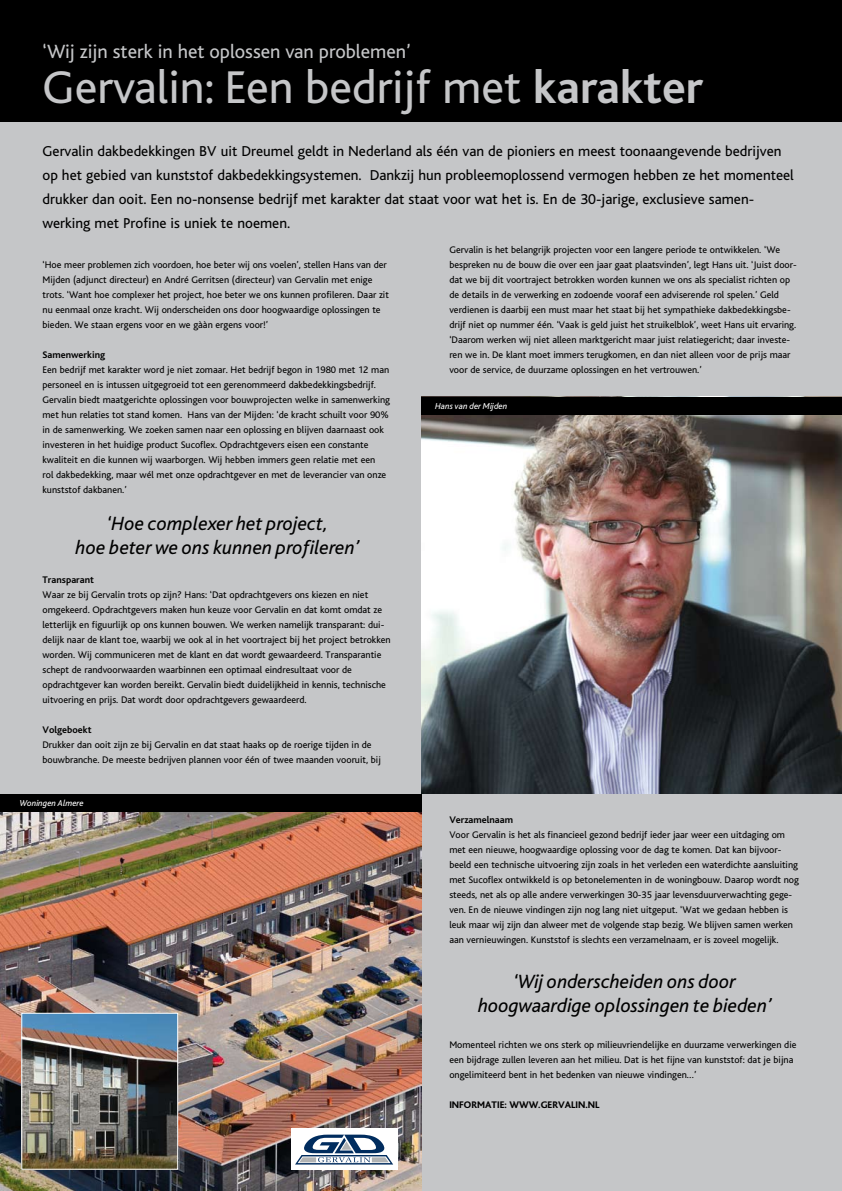
<style>
.page{position:relative;width:842px;height:1191px;background:#fff}
.page>*{position:absolute;margin:0;border:0;box-sizing:border-box;transform-origin:0 0}
.t1{font:48px "Bliss";color:#c5c6c8}
.t2{font:italic 20px/24px "Bliss";color:#000;text-align:center}
.t3{font:20px "Bliss";color:#c5c6c8}
.t4{font:15px/24px "Bliss";color:#000}
.t5{font:10px/15px "Bliss";color:#000}
.t6{font:700 10px "Bliss";color:#000}
.t7{font:800 10px "Bliss";color:#000}
.t8{font:italic 9px "Bliss";color:#fff}
.s1{font-weight:700}
</style>
<div class="page">
<div style="left:0;top:43px;width:842px;height:1148px;background:#c5c6c8"></div>
<img style="left:421px;top:414px;width:421px;height:380px">
<img style="left:0;top:811px;width:421px;height:380px">
<div style="left:0;top:794px;width:421px;height:17px;background:#000"></div>
<div style="left:421px;top:397px;width:421px;height:17px;background:#000"></div>
<img style="left:23px;top:1014px;width:153px;height:153px">
<div style="left:21px;top:1012px;width:157px;height:157px;border:1px solid #fff"></div>
<div style="left:0;top:0;width:842px;height:122px;background:#000"></div>
<div style="left:291px;top:1127px;width:106px;height:42px;background:#fff"></div>
<svg style="left:295px;top:1134px;width:98px;height:30px"></svg>
<h2 class="t3" style="left:43px;top:41px;width:370px">‘Wij zijn sterk in het oplossen van problemen’</h2>
<h1 class="t1" style="left:43px;top:62px;width:662px">Gervalin: Een bedrijf met <span class="s1">karakter</span></h1>
<p class="t4" style="left:43px;top:139px;width:753px">Gervalin dakbedekkingen BV uit Dreumel geldt in Nederland als één van de pioniers en meest toonaangevende bedrijven op het gebied van kunststof dakbedekkingsystemen. Dankzij hun probleemoplossend vermogen hebben ze het momenteel drukker dan ooit. Een no-nonsense bedrijf met karakter dat staat voor wat het is. En de 30-jarige, exclusieve samen&shy;werking met Profine is uniek te noemen.</p>
<p class="t5" style="left:43px;top:257px;width:348px">‘Hoe meer problemen zich voordoen, hoe beter wij ons voelen’, stellen Hans van der Mijden (adjunct directeur) en André Gerritsen (directeur) van Gervalin met enige trots. ‘Want hoe complexer het project, hoe beter we ons kunnen profileren. Daar zit nu eenmaal onze kracht. Wij onderscheiden ons door hoogwaardige oplossingen te bieden. We staan ergens voor en we gààn ergens voor!’</p>
<p class="t6" style="left:43px;top:349px;width:64px">Samenwerking</p>
<p class="t5" style="left:43px;top:362px;width:349px">Een bedrijf met karakter word je niet zomaar. Het bedrijf begon in 1980 met 12 man personeel en is intussen uitgegroeid tot een gerenommeerd dakbedekkingsbedrijf.<br>Gervalin biedt maatgerichte oplossingen voor bouwprojecten welke in samenwerking met hun relaties tot stand komen. Hans van der Mijden: ‘de kracht schuilt voor 90% in de samenwerking. We zoeken samen naar een oplossing en blijven daarnaast ook investeren in het huidige product Sucoflex. Opdrachtgevers eisen een constante kwaliteit en die kunnen wij waarborgen. Wij hebben immers geen relatie met een<br>rol dakbedekking, maar wél met onze opdrachtgever en met de leverancier van onze kunststof dakbanen.’</p>
<h2 class="t2" style="left:76px;top:511px;width:285px">‘Hoe complexer het project,<br>hoe beter we ons kunnen profileren’</h2>
<p class="t6" style="left:43px;top:574px;width:53px">Transparant</p>
<p class="t5" style="left:43px;top:587px;width:350px">Waar ze bij Gervalin trots op zijn? Hans: ‘Dat opdrachtgevers ons kiezen en niet omgekeerd. Opdrachtgevers maken hun keuze voor Gervalin en dat komt omdat ze letterlijk en figuurlijk op ons kunnen bouwen. We werken namelijk transparant: dui&shy;delijk naar de klant toe, waarbij we ook al in het voortraject bij het project betrokken worden. Wij communiceren met de klant en dat wordt gewaardeerd. Transparantie schept de randvoorwaarden waarbinnen een optimaal eindresultaat voor de opdrachtgever kan worden bereikt. Gervalin biedt duidelijkheid in kennis, technische uitvoering en prijs. Dat wordt door opdrachtgevers gewaardeerd.</p>
<p class="t6" style="left:43px;top:724px;width:51px">Volgeboekt</p>
<p class="t5" style="left:43px;top:737px;width:340px">Drukker dan ooit zijn ze bij Gervalin en dat staat haaks op de roerige tijden in de bouwbranche. De meeste bedrijven plannen voor één of twee maanden vooruit, bij</p>
<p class="t8" style="left:20px;top:798px;width:65px">Woningen Almere</p>
<p class="t5" style="left:449px;top:242px;width:349px">Gervalin is het belangrijk projecten voor een langere periode te ontwikkelen. ‘We bespreken nu de bouw die over een jaar gaat plaatsvinden’, legt Hans uit. ‘Juist door&shy;dat we bij dit voortraject betrokken worden kunnen we ons als specialist richten op de details in de verwerking en zodoende vooraf een adviserende rol spelen.’ Geld verdienen is daarbij een must maar het staat bij het sympathieke dakbedekkingsbe&shy;drijf niet op nummer één. ‘Vaak is geld juist het struikelblok’, weet Hans uit ervaring. ‘Daarom werken wij niet alleen marktgericht maar juist relatiegericht; daar investe&shy;ren we in. De klant moet immers terugkomen, en dan niet alleen voor de prijs maar voor de service, de duurzame oplossingen en het vertrouwen.’</p>
<p class="t8" style="left:435px;top:401px;width:74px">Hans van der Mijden</p>
<p class="t6" style="left:449px;top:814px;width:65px">Verzamelnaam</p>
<p class="t5" style="left:449px;top:827px;width:351px">Voor Gervalin is het als financieel gezond bedrijf ieder jaar weer een uitdaging om met een nieuwe, hoogwaardige oplossing voor de dag te komen. Dat kan bijvoor&shy;beeld een technische uitvoering zijn zoals in het verleden een waterdichte aansluiting met Sucoflex ontwikkeld is op betonelementen in de woningbouw. Daarop wordt nog steeds, net als op alle andere verwerkingen 30-35 jaar levensduurverwachting gege&shy;ven. En de nieuwe vindingen zijn nog lang niet uitgeput. ‘Wat we gedaan hebben is leuk maar wij zijn dan alweer met de volgende stap bezig. We blijven samen werken aan vernieuwingen. Kunststof is slechts een verzamelnaam, er is zoveel mogelijk.</p>
<h2 class="t2" style="left:478px;top:969px;width:295px">‘Wij onderscheiden ons door hoogwaardige oplossingen te bieden’</h2>
<p class="t5" style="left:449px;top:1037px;width:349px">Momenteel richten we ons sterk op milieuvriendelijke en duurzame verwerkingen die een bijdrage zullen leveren aan het milieu. Dat is het fijne van kunststof: dat je bijna ongelimiteerd bent in het bedenken van nieuwe vindingen…’</p>
<p class="t7" style="left:449px;top:1099px;width:152px">INFORMATIE: WWW.GERVALIN.NL</p>
</div>
